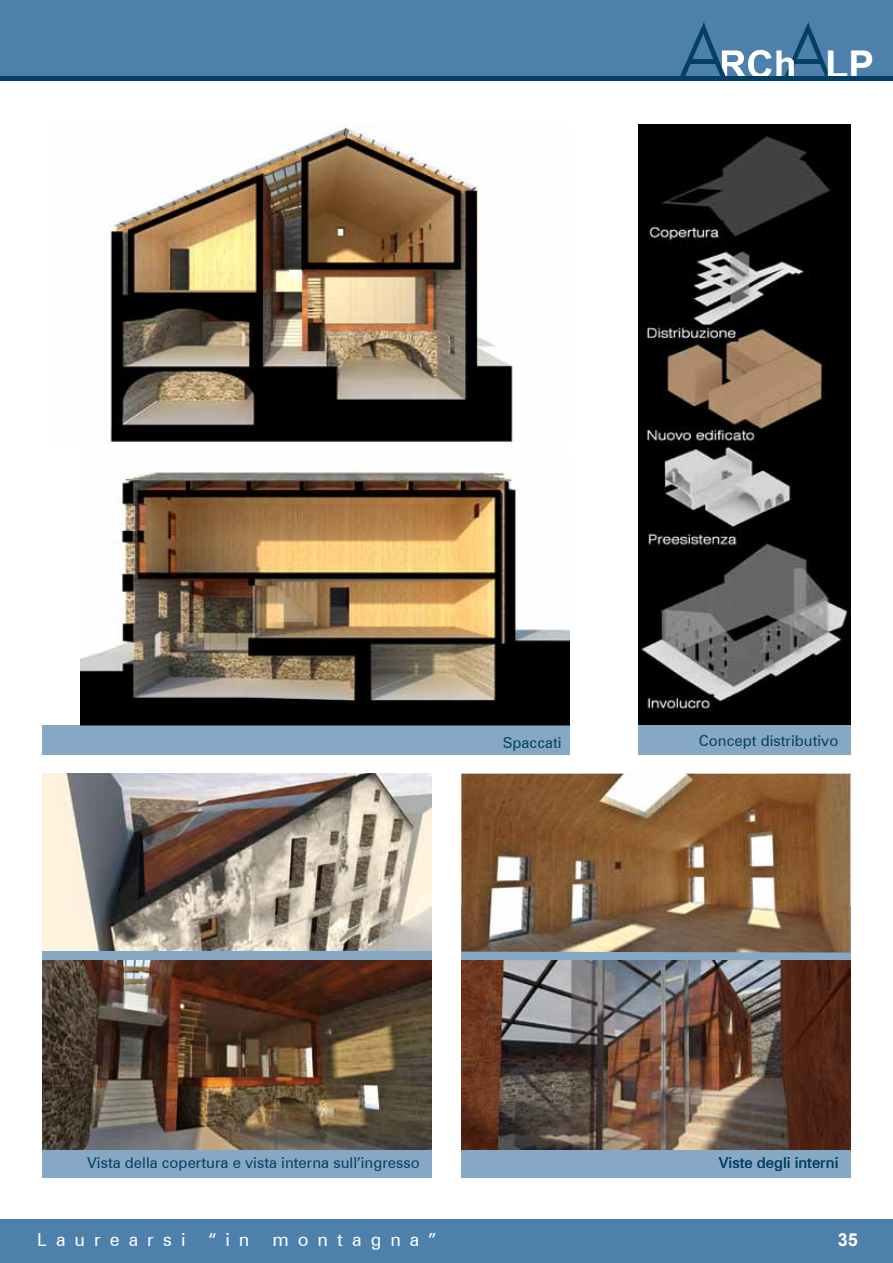
<style>
.page{position:relative;width:893px;height:1263px;background:#fff}
.page>*{position:absolute;margin:0;border:0;box-sizing:border-box;transform-origin:0 0}
.t1{font:700 38.25px "Arial";color:#fff}
.t2{font:18px "Zurich BT";letter-spacing:.5em;color:#fff}
.t3{font:700 18px "Arial";color:#fff}
.t4{font:15px "Zurich BT";color:#044064}
</style>
<div class="page">
<div style="left:0;top:1219px;width:893px;height:44px;background:#4d80aa"></div>
<div style="left:0;top:0;width:893px;height:79px;background:#4d80aa"></div>
<hr style="left:0;top:76px;width:893px;height:4px;background:#044064">
<svg style="left:680px;top:22px;width:150px;height:54px"></svg>
<hr style="left:690px;top:59px;width:27px;height:4px;background:#044064">
<div style="left:43px;top:905px;width:389px;height:272px;background:#86a8c5"></div>
<div style="left:461px;top:905px;width:389px;height:272px;background:#86a8c5"></div>
<img style="left:43px;top:960px;width:389px;height:190px">
<img style="left:461px;top:961px;width:389px;height:189px">
<img style="left:461px;top:774px;width:389px;height:178px">
<img style="left:80px;top:470px;width:490px;height:255px">
<img style="left:108px;top:125px;width:405px;height:317px">
<img style="left:43px;top:773px;width:389px;height:178px">
<img style="left:638px;top:124px;width:212px;height:601px">
<div style="left:638px;top:725px;width:212px;height:29px;background:#86a8c5"></div>
<div style="left:43px;top:725px;width:527px;height:29px;background:#86a8c5"></div>
<h1 class="t1" style="left:825px;top:39px;width:50px">LP</h1>
<p class="t4" style="left:503px;top:733px;width:60px">Spaccati</p>
<p class="t4" style="left:699px;top:731px;width:141px">Concept distributivo</p>
<p class="t4" style="left:87px;top:1153px;width:334px">Vista della copertura e vista interna sull’ingresso</p>
<p class="t4" style="left:719px;top:1153px;width:121px">Viste degli interni</p>
<p class="t2" style="left:37px;top:1228px;width:150px">Laurearsi</p>
<p class="t2" style="left:209px;top:1228px;width:42px">“in</p>
<p class="t2" style="left:272px;top:1228px;width:165px">montagna”</p>
<p class="t3" style="left:838px;top:1228px;width:22px">35</p>
</div>
